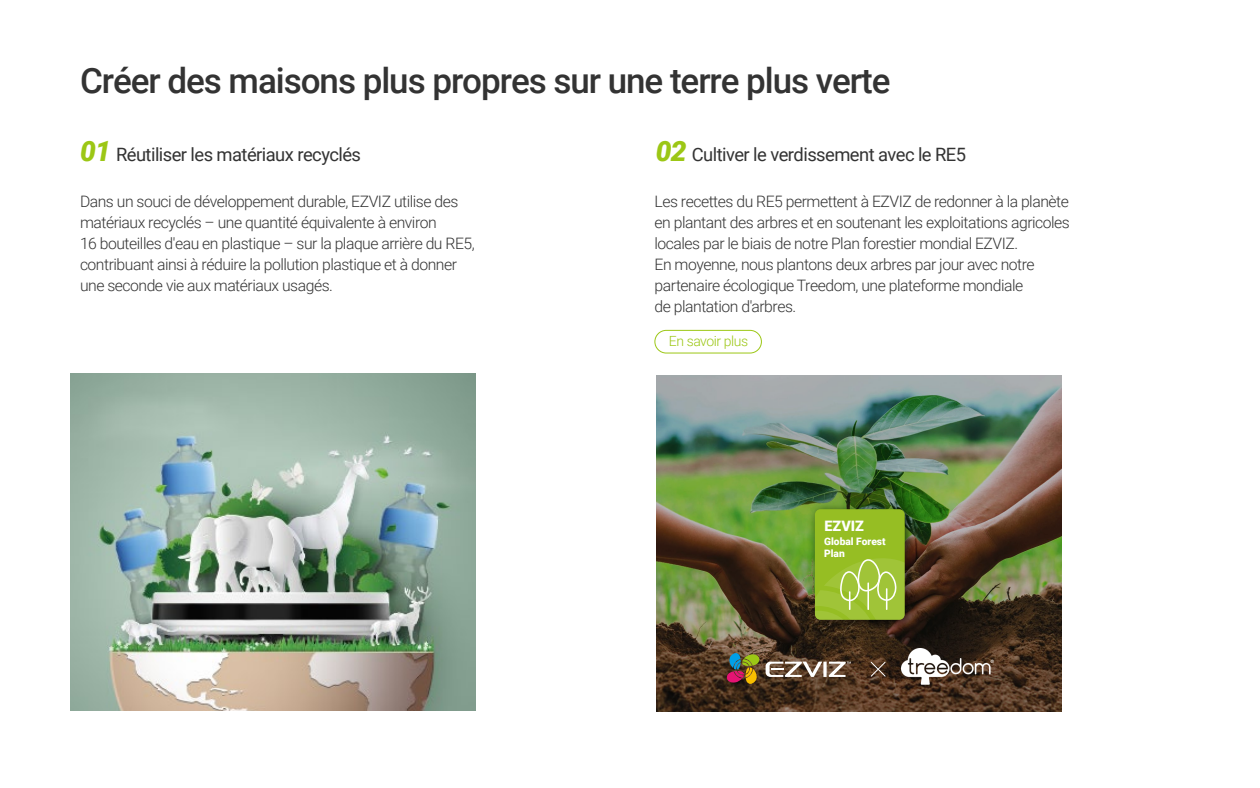
<style>
.page{position:relative;width:1260px;height:788px;background:#fff}
.page>*{position:absolute;margin:0;border:0;box-sizing:border-box;transform-origin:0 0}
.t1{font:500 35px "Roboto";letter-spacing:-.03em;color:#333}
.t2{font:18.38px "Roboto";letter-spacing:-.03em;color:#333}
.t3{font:300 15.75px/21px "Roboto";letter-spacing:-.03em;color:#333}
.t4{font:900 14.35px "Roboto";color:#fff}
.t5{font:300 14px "Roboto";letter-spacing:-.03em;color:#9cc715}
.t6{font:900 10.24px/12.2px "Roboto";color:#fff}
.s1{font-weight:900;font-style:italic;font-size:28px;color:#9cc715}
</style>
<div class="page">
<img style="left:71px;top:374px;width:405px;height:336px">
<div style="left:655px;top:330px;width:107px;height:23px;border:1px solid #9cc715;border-radius:11px"></div>
<img style="left:657px;top:375px;width:405px;height:336px">
<svg style="left:727px;top:653px;width:33px;height:30px"></svg>
<svg style="left:766px;top:661px;width:85px;height:16px"></svg>
<img style="left:901px;top:648px;width:93px;height:36px">
<svg style="left:870px;top:661px;width:16px;height:16px"></svg>
<img style="left:804px;top:498px;width:116px;height:137px">
<div style="left:815px;top:509px;width:90px;height:110px;background:#96be23;border-radius:6px"></div>
<svg style="left:815px;top:548px;width:90px;height:71px"></svg>
<h1 class="t1" style="left:80px;top:56px;width:812px">Créer des maisons plus propres sur une terre plus verte</h1>
<p class="t2" style="left:80px;top:141px;width:283px"><span class="s1">01</span> Réutiliser les matériaux recyclés</p>
<p class="t3" style="left:80px;top:190px;width:396px">Dans un souci de développement durable, EZVIZ utilise des matériaux recyclés – une quantité équivalente à environ<br>16 bouteilles d'eau en plastique – sur la plaque arrière du RE5, contribuant ainsi à réduire la pollution plastique et à donner une seconde vie aux matériaux usagés.</p>
<p class="t2" style="left:656px;top:141px;width:312px"><span class="s1">02</span> Cultiver le verdissement avec le RE5</p>
<p class="t3" style="left:655px;top:190px;width:417px">Les recettes du RE5 permettent à EZVIZ de redonner à la planète en plantant des arbres et en soutenant les exploitations agricoles locales par le biais de notre Plan forestier mondial EZVIZ.<br>En moyenne, nous plantons deux arbres par jour avec notre partenaire écologique Treedom, une plateforme mondiale<br>de plantation d'arbres.</p>
<p class="t5" style="left:669px;top:331px;width:81px">En savoir plus</p>
<p class="t4" style="left:825px;top:516px;width:41px">EZVIZ</p>
<p class="t6" style="left:824px;top:535px;width:63px">Global Forest<br>Plan</p>
</div>
